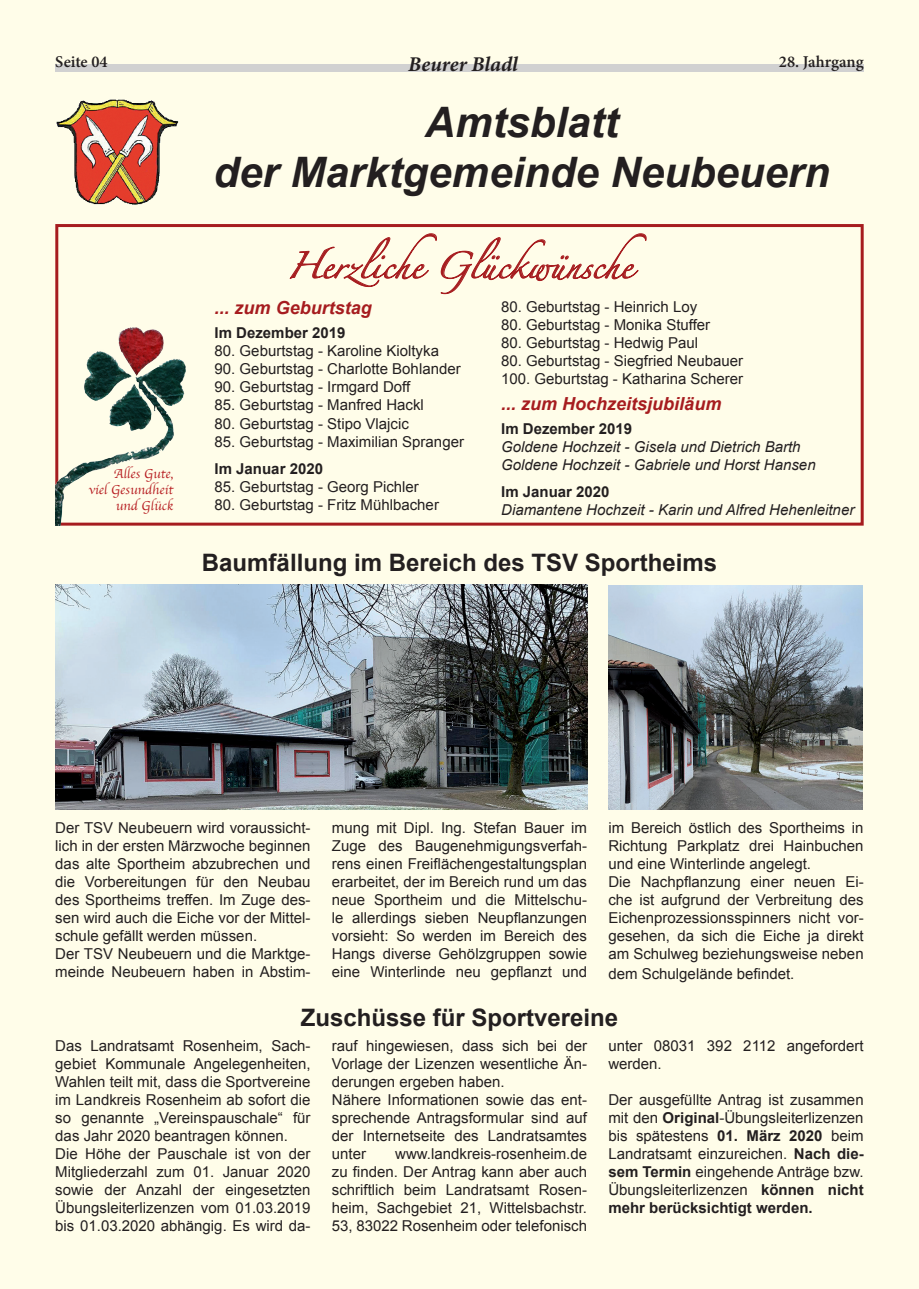
<style>
.page{position:relative;width:919px;height:1289px;background:#fff}
.page>*{position:absolute;margin:0;border:0;box-sizing:border-box;transform-origin:0 0}
.t1{font:italic 700 42px/50.4px "Arial";color:#231f20;text-align:center}
.t2{font:700 24px "Arial";color:#231f20}
.t3{font:24px "Zapfino";color:#a61c1f}
.t4{font:italic 700 21px "Minion Pro";color:#231f20}
.t5{font:italic 700 18px "Arial";color:#a61c1f}
.t6{font:600 16.5px "Minion Pro";letter-spacing:-.005em;color:#231f20}
.t7{font:15px/18px "Arial";color:#231f20}
.t8{font:italic 15px/18px "Arial";color:#231f20}
.t9{font:700 15px "Arial";color:#231f20}
.t10{font:13.5px/16.2px "Apple Chancery";color:#b61c20;text-align:right}
.s1{font-weight:700}
</style>
<div class="page">
<div style="left:0;top:0;width:906px;height:1288px;background:#fffde9"></div>
<div style="left:906px;top:0;width:12px;height:1288px;background:#fffde9"></div>
<img style="left:56px;top:99px;width:123px;height:106px">
<div style="left:55px;top:224px;width:808px;height:301px;border:3px solid #a61c1f"></div>
<img style="left:55px;top:322px;width:141px;height:203px">
<svg style="left:289px;top:233px;width:357px;height:61px"></svg>
<img style="left:55px;top:585px;width:532px;height:224px">
<img style="left:608px;top:585px;width:254px;height:224px">
<p class="t6" style="left:55px;top:51px;width:54px">Seite 04</p>
<h3 class="t4" style="left:408px;top:49px;width:111px">Beurer Bladl</h3>
<p class="t6" style="left:778px;top:51px;width:86px">28. Jahrgang</p>
<h1 class="t1" style="left:213px;top:97px;width:618px">Amtsblatt<br>der Marktgemeinde Neubeuern</h1>
<p class="t10" style="left:89px;top:465px;width:86px">Alles Gute,<br>viel Gesundheit und Glück</p>
<h2 class="t3" style="left:287px;top:255px;width:361px">Herzliche Glückwünsche</h2>
<p class="t5" style="left:214px;top:298px;width:159px">... zum Geburtstag</p>
<p class="t9" style="left:214px;top:325px;width:132px">Im Dezember 2019</p>
<p class="t7" style="left:214px;top:342px;width:226px">80. Geburtstag - Karoline Kioltyka</p>
<p class="t7" style="left:214px;top:360px;width:247px">90. Geburtstag - Charlotte Bohlander</p>
<p class="t7" style="left:214px;top:378px;width:197px">90. Geburtstag - Irmgard Doff</p>
<p class="t7" style="left:214px;top:396px;width:211px">85. Geburtstag - Manfred Hackl</p>
<p class="t7" style="left:214px;top:414px;width:196px">80. Geburtstag - Stipo Vlajcic</p>
<p class="t7" style="left:214px;top:432px;width:251px">85. Geburtstag - Maximilian Spranger</p>
<p class="t9" style="left:214px;top:460px;width:110px">Im Januar 2020</p>
<p class="t7" style="left:214px;top:477px;width:206px">85. Geburtstag - Georg Pichler</p>
<p class="t7" style="left:214px;top:495px;width:226px">80. Geburtstag - Fritz Mühlbacher</p>
<p class="t7" style="left:501px;top:298px;width:197px">80. Geburtstag - Heinrich Loy</p>
<p class="t7" style="left:501px;top:316px;width:210px">80. Geburtstag - Monika Stuffer</p>
<p class="t7" style="left:501px;top:334px;width:198px">80. Geburtstag - Hedwig Paul</p>
<p class="t7" style="left:501px;top:352px;width:243px">80. Geburtstag - Siegfried Neubauer<br>100. Geburtstag - Katharina Scherer</p>
<p class="t5" style="left:501px;top:394px;width:222px">... zum Hochzeitsjubiläum</p>
<p class="t9" style="left:501px;top:421px;width:132px">Im Dezember 2019</p>
<p class="t8" style="left:501px;top:438px;width:316px">Goldene Hochzeit - Gisela und Dietrich Barth<br>Goldene Hochzeit - Gabriele und Horst Hansen</p>
<p class="t9" style="left:501px;top:484px;width:110px">Im Januar 2020</p>
<p class="t8" style="left:501px;top:501px;width:354px">Diamantene Hochzeit - Karin und Alfred Hehenleitner</p>
<h2 class="t2" style="left:202px;top:549px;width:516px">Baumfällung im Bereich des TSV Sportheims</h2>
<p class="t7" style="left:55px;top:818px;width:257px">Der TSV Neubeuern wird voraussicht&shy;lich in der ersten Märzwoche beginnen das alte Sportheim abzubrechen und die Vorbereitungen für den Neubau des Sportheims treffen. Im Zuge des&shy;sen wird auch die Eiche vor der Mittel&shy;schule gefällt werden müssen.<br>Der TSV Neubeuern und die Marktge&shy;meinde Neubeuern haben in Abstim-</p>
<p class="t7" style="left:608px;top:818px;width:257px">im Bereich östlich des Sportheims in Richtung Parkplatz drei Hainbuchen und eine Winterlinde angelegt.<br>Die Nachpflanzung einer neuen Ei&shy;che ist aufgrund der Verbreitung des Eichenprozessionsspinners nicht vor&shy;gesehen, da sich die Eiche ja direkt am Schulweg beziehungsweise neben</p>
<p class="t7" style="left:608px;top:964px;width:187px">dem Schulgelände befindet.</p>
<p class="t7" style="left:332px;top:819px;width:257px;text-align:justify">mung mit Dipl. Ing. Stefan Bauer im Zuge des Baugenehmigungsverfah&shy;rens einen Freiflächengestaltungsplan erarbeitet, der im Bereich rund um das neue Sportheim und die Mittelschu&shy;le allerdings sieben Neupflanzungen vorsieht: So werden im Bereich des Hangs diverse Gehölzgruppen sowie eine Winterlinde neu gepflanzt und</p>
<h2 class="t2" style="left:300px;top:1003px;width:319px">Zuschüsse für Sportvereine</h2>
<p class="t7" style="left:332px;top:1036px;width:257px">rauf hingewiesen, dass sich bei der<br>Vorlage der Lizenzen wesentliche Än&shy;derungen ergeben haben.<br>Nähere Informationen sowie das ent&shy;sprechende Antragsformular sind auf der Internetseite des Landratsamtes unter</p>
<p class="t7" style="left:55px;top:1036px;width:257px">Das Landratsamt Rosenheim, Sach&shy;gebiet Kommunale Angelegenheiten, Wahlen teilt mit, dass die Sportvereine im Landkreis Rosenheim ab sofort die so genannte „Vereinspauschale“ für das Jahr 2020 beantragen können.<br>Die Höhe der Pauschale ist von der Mitgliederzahl zum 01. Januar 2020 sowie der Anzahl der eingesetzten Übungsleiterlizenzen vom 01.03.2019 bis 01.03.2020 abhängig. Es wird da-</p>
<p class="t7" style="left:608px;top:1036px;width:257px">unter 08031 392 2112 angefordert werden.</p>
<p class="t7" style="left:608px;top:1090px;width:257px;text-align:justify">Der ausgefüllte Antrag ist zusammen mit den <span class="s1">Original</span>-Übungsleiterlizenzen bis spätestens <span class="s1">01. März 2020</span> beim Landratsamt einzureichen. <span class="s1">Nach die&shy;sem Termin</span> eingehende Anträge bzw.<br>Übungsleiterlizenzen <span class="s1">können nicht mehr berücksichtigt werden.</span></p>
<p class="t7" style="left:332px;top:1144px;width:257px;text-align:justify;text-indent:63px">www.landkreis-rosenheim.de zu finden. Der Antrag kann aber auch schriftlich beim Landratsamt Rosen&shy;heim, Sachgebiet 21, Wittelsbachstr.<br>53, 83022 Rosenheim oder telefonisch</p>
</div>
